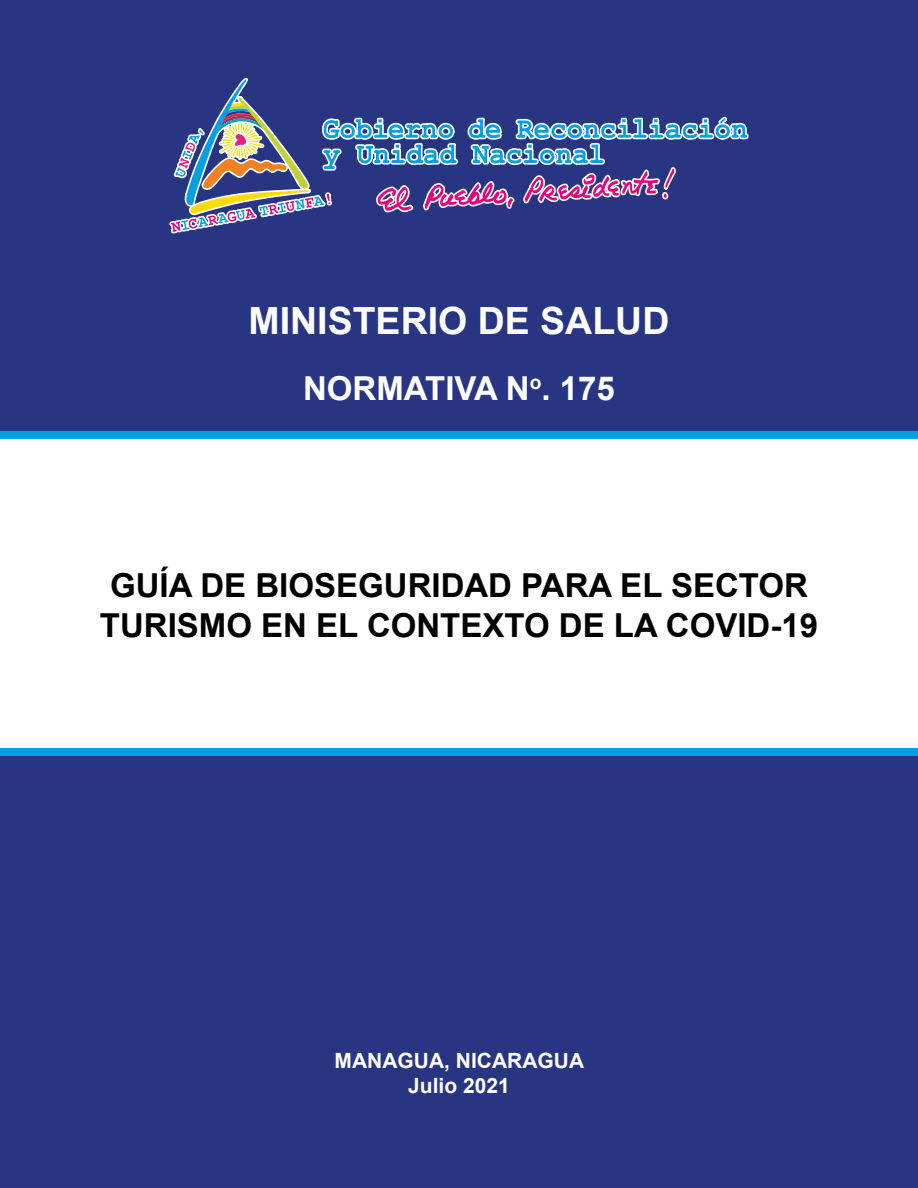
<style>
.page{position:relative;width:918px;height:1188px;background:#fff}
.page>*{position:absolute;margin:0;border:0;box-sizing:border-box;transform-origin:0 0}
.t1{font:700 37.5px "Arial";color:#fff}
.t2{font:700 33px/39.6px "Arial";color:#000;text-align:center}
.t3{font:700 33px "Arial";color:#fff}
.t4{font:700 21px/25.2px "Arial";color:#fff;text-align:center}
</style>
<div class="page">
<div style="left:0;top:0;width:918px;height:432px;background:#283583"></div>
<div style="left:0;top:756px;width:918px;height:432px;background:#283583"></div>
<div style="left:0;top:432px;width:918px;height:7px;background:#009fe3"></div>
<div style="left:0;top:749px;width:918px;height:7px;background:#009fe3"></div>
<svg style="left:171px;top:77px;width:576px;height:155px"></svg>
<p class="t1" style="left:249px;top:294px;width:422px">MINISTERIO DE SALUD</p>
<p class="t3" style="left:303px;top:366px;width:313px">NORMATIVA N<sup>o</sup>. 175</p>
<p class="t2" style="left:100px;top:566px;width:720px">GUÍA DE BIOSEGURIDAD PARA EL SECTOR<br>TURISMO EN EL CONTEXTO DE LA COVID-19</p>
<p class="t4" style="left:335px;top:1048px;width:251px">MANAGUA, NICARAGUA<br>Julio 2021</p>
</div>
